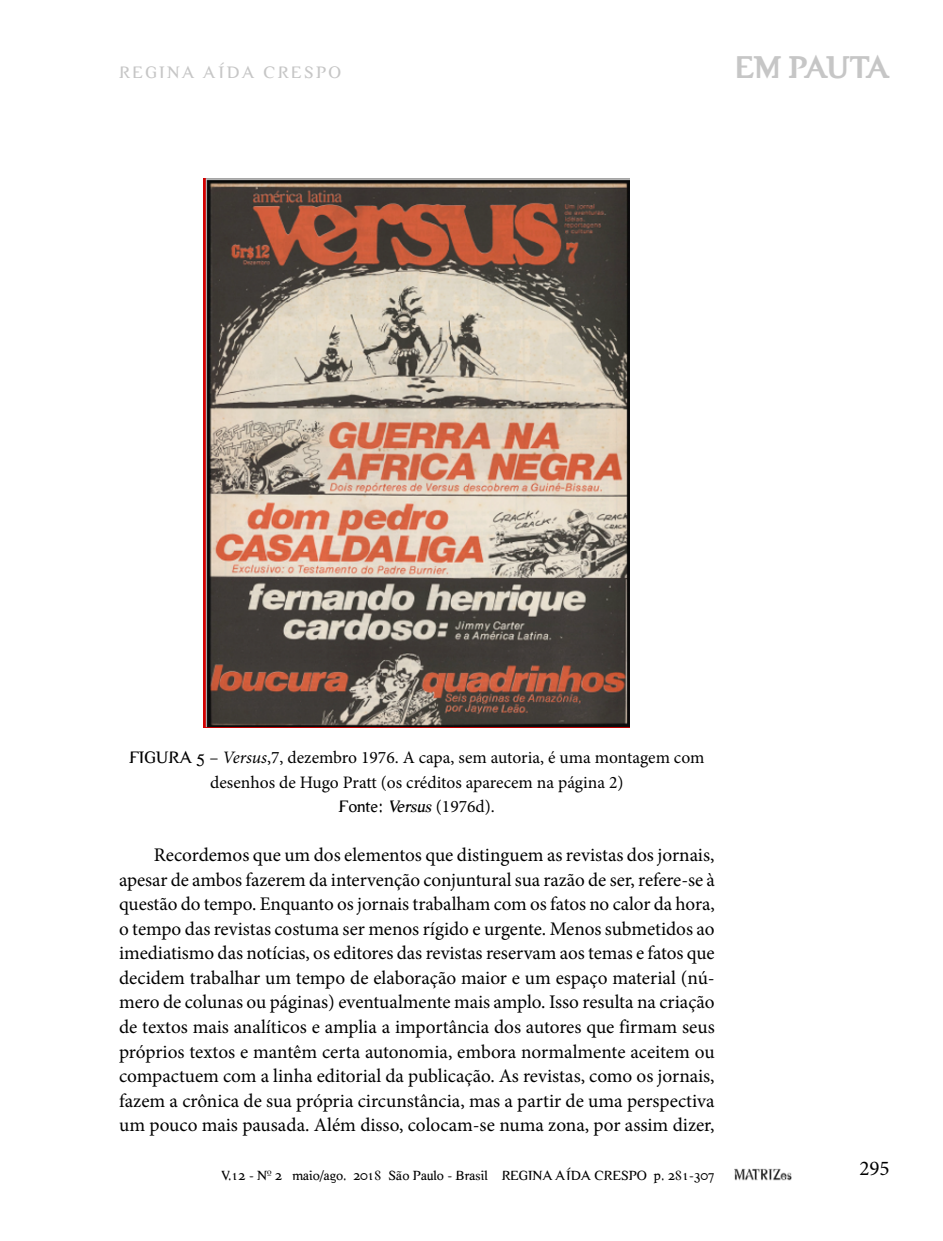
<style>
.page{position:relative;width:943px;height:1241px;background:#fff}
.page>*{position:absolute;margin:0;border:0;box-sizing:border-box;transform-origin:0 0}
.t1{font:700 33.25px "Hard Times";letter-spacing:-.065em;color:#c6c6c6}
.t2{font:21px "Minion Pro";color:#000}
.t3{font:19.25px/24.5px "Minion Pro";color:#000;text-align:justify}
.t4{font:17.5px/24.5px "Minion Pro";color:#000;text-align:center}
.t5{font:17.5px "Hard Times";letter-spacing:.135em;color:#c6c6c6}
.t6{font:14px "Hard Times";color:#000}
.s1{font-family:"Hard Times"}
.s2{font-style:italic}
.s3{font-family:"Hard Times";font-style:italic}
</style>
<div class="page">
<img style="left:734px;top:1168px;width:57px;height:13px">
<img style="left:204px;top:179px;width:426px;height:548px">
<p class="t5" style="left:119px;top:63px;width:223px">REGINA AÍDA CRESPO</p>
<h1 class="t1" style="left:734px;top:46px;width:157px">EM PAUTA</h1>
<p class="t4" style="left:129px;top:745px;width:576px"><span class="s1">FIGURA 5</span> – <span class="s2">Versus</span>,7, dezembro 1976. A capa, sem autoria, é uma montagem com desenhos de Hugo Pratt (os créditos aparecem na página 2)<br><span class="s1">Fonte:</span> <span class="s3">Versus</span>(1976d).</p>
<p class="t3" style="left:119px;top:842px;width:597px;text-indent:35px">Recordemos que um dos elementos que distinguem as revistas dos jornais, apesar de ambos fazerem da intervenção conjuntural sua razão de ser, refere-se à questão do tempo. Enquanto os jornais trabalham com os fatos no calor da hora, o tempo das revistas costuma ser menos rígido e urgente. Menos submetidos ao imediatismo das notícias, os editores das revistas reservam aos temas e fatos que decidem trabalhar um tempo de elaboração maior e um espaço material (nú&shy;mero de colunas ou páginas) eventualmente mais amplo. Isso resulta na criação de textos mais analíticos e amplia a importância dos autores que firmam seus próprios textos e mantêm certa autonomia, embora normalmente aceitem ou compactuem com a linha editorial da publicação. As revistas, como os jornais, fazem a crônica de sua própria circunstância, mas a partir de uma perspectiva um pouco mais pausada. Além disso, colocam-se numa zona, por assim dizer,</p>
<p class="t6" style="left:221px;top:1167px;width:495px">V.12 - Nº 2 maio/ago. 2018 São Paulo - Brasil REGINA AÍDA CRESPO p. 281-307</p>
<p class="t2" style="left:859px;top:1154px;width:32px">295</p>
</div>
